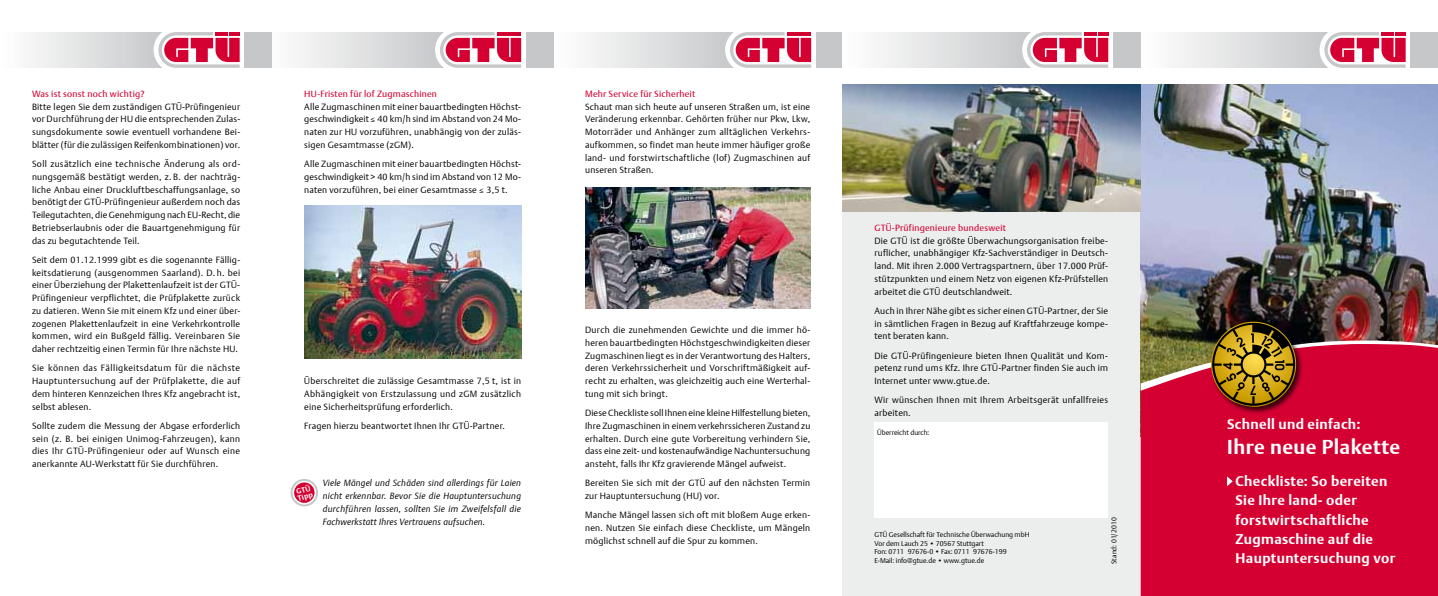
<style>
.page{position:relative;width:1438px;height:596px;background:#fff}
.page>*{position:absolute;margin:0;border:0;box-sizing:border-box;transform-origin:0 0}
.Titel{font:700 20px "DTL Argo T";letter-spacing:.025em;color:#fff}
.Untertitel{font:700 14px/19.1px "DTL Argo T";letter-spacing:.025em;color:#fff}
.Text{font:9px/12.8px "DTL Argo T Light";letter-spacing:.025em;color:#000;text-align:justify}
.Tipp{font:italic 9px/12.8px "DTL Argo T Light";letter-spacing:.02em;color:#000;text-align:justify}
.Überschrift{font:9px "DTL Argo T";letter-spacing:.025em;color:#d40032}
.Text__Tipp{font:700 7.5px/7px "DTL Argo T";color:#fff}
.Adresse{font:7px/8.4px "DTL Argo T Light";color:#000}
.Text__klein{font:7px "DTL Argo T Light";color:#000}
</style>
<div class="page">
<img style="left:1140px;top:84px;width:297px;height:189px">
<svg style="left:1140px;top:273px;width:297px;height:322px;background:#ba0f36"></svg>
<div style="left:842px;top:84px;width:298px;height:511px;background:#eceded"></div>
<img style="left:842px;top:84px;width:298px;height:127px">
<img style="left:304px;top:205px;width:217px;height:153px">
<div style="left:1208px;top:319px;width:95px;height:95px;background:#000;opacity:.75"></div>
<img style="left:1140px;top:321px;width:297px;height:85px">
<svg style="left:1226px;top:476px;width:6px;height:10px"></svg>
<svg style="left:291px;top:479px;width:26px;height:26px"></svg>
<div style="left:290px;top:478px;width:28px;height:28px;border:2px solid #c6c7c8;border-radius:50%"></div>
<div style="left:294px;top:482px;width:20px;height:20px;background:#d40032;border-radius:50%"></div>
<img style="left:585px;top:187px;width:225px;height:121px">
<div style="left:553px;top:32px;width:181px;height:36px;background:linear-gradient(to right,#fff,#c7c8ca)"></div>
<div style="left:725px;top:27px;width:45px;height:46px;background:#fff;border-radius:50%"></div>
<svg style="left:730px;top:32px;width:81px;height:36px"></svg>
<div style="left:816px;top:32px;width:26px;height:36px;background:#c6c7c8"></div>
<div style="left:263px;top:32px;width:181px;height:36px;background:linear-gradient(to right,#fff,#c7c8ca)"></div>
<div style="left:435px;top:27px;width:45px;height:46px;background:#fff;border-radius:50%"></div>
<svg style="left:440px;top:32px;width:81px;height:36px"></svg>
<div style="left:526px;top:32px;width:27px;height:36px;background:#c6c7c8"></div>
<div style="left:0;top:32px;width:163px;height:36px;background:linear-gradient(to right,#fff,#c7c8ca)"></div>
<div style="left:154px;top:27px;width:45px;height:46px;background:#fff;border-radius:50%"></div>
<svg style="left:158px;top:32px;width:82px;height:36px"></svg>
<div style="left:244px;top:32px;width:28px;height:36px;background:#c6c7c8"></div>
<div style="left:1140px;top:32px;width:188px;height:36px;background:linear-gradient(to right,#fff,#c7c8ca)"></div>
<div style="left:1319px;top:27px;width:45px;height:46px;background:#fff;border-radius:50%"></div>
<svg style="left:1324px;top:32px;width:81px;height:36px"></svg>
<div style="left:1410px;top:32px;width:27px;height:36px;background:#c6c7c8"></div>
<div style="left:842px;top:32px;width:189px;height:36px;background:linear-gradient(to right,#fff,#c7c8ca)"></div>
<div style="left:1022px;top:27px;width:45px;height:46px;background:#fff;border-radius:50%"></div>
<svg style="left:1026px;top:32px;width:82px;height:36px"></svg>
<div style="left:1112px;top:32px;width:28px;height:36px;background:#c6c7c8"></div>
<div style="left:874px;top:422px;width:233px;height:96px;background:#fff"></div>
<p class="Überschrift" style="left:32px;top:88px;width:114px">Was ist sonst noch wichtig?</p>
<p class="Text" style="left:32px;top:100px;width:210px">Bitte legen Sie dem zuständigen GTÜ-Prüfingenieur vor Durchführung der HU die entsprechenden Zulas&shy;sungsdokumente sowie eventuell vorhandene Bei&shy;blätter (für die zulässigen Reifenkombinationen) vor.</p>
<p class="Text" style="left:32px;top:157px;width:210px">Soll zusätzlich eine technische Änderung als ord&shy;nungsgemäß bestätigt werden, z. B. der nachträg&shy;liche Anbau einer Druckluftbeschaffungsanlage, so benötigt der GTÜ-Prüfingenieur außerdem noch das Teilegutachten, die Genehmigung nach EU-Recht, die Betriebserlaubnis oder die Bauartgenehmigung für das zu begutachtende Teil.</p>
<p class="Text" style="left:32px;top:253px;width:210px">Seit dem 01.12.1999 gibt es die sogenannte Fällig&shy;keitsdatierung (ausgenommen Saarland). D. h. bei einer Überziehung der Plakettenlaufzeit ist der GTÜ-Prüfingenieur verpflichtet, die Prüfplakette zurück zu datieren. Wenn Sie mit einem Kfz und einer über&shy;zogenen Plakettenlaufzeit in eine Verkehrkontrolle kommen, wird ein Bußgeld fällig. Vereinbaren Sie daher rechtzeitig einen Termin für Ihre nächste HU.</p>
<p class="Text" style="left:32px;top:361px;width:210px">Sie können das Fälligkeitsdatum für die nächste Hauptuntersuchung auf der Prüfplakette, die auf dem hinteren Kennzeichen Ihres Kfz angebracht ist, selbst ablesen.</p>
<p class="Text" style="left:32px;top:419px;width:210px">Sollte zudem die Messung der Abgase erforderlich sein (z. B. bei einigen Unimog-Fahrzeugen), kann dies Ihr GTÜ-Prüfingenieur oder auf Wunsch eine anerkannte AU-Werkstatt für Sie durchführen.</p>
<p class="Überschrift" style="left:304px;top:88px;width:134px">HU-Fristen für lof Zugmaschinen</p>
<p class="Text" style="left:304px;top:100px;width:218px">Alle Zugmaschinen mit einer bauartbedingten Höchst&shy;geschwindigkeit ≤ 40 km/h sind im Abstand von 24 Mo&shy;naten zur HU vorzuführen, unabhängig von der zuläs&shy;sigen Gesamtmasse (zGM).</p>
<p class="Text" style="left:304px;top:157px;width:218px">Alle Zugmaschinen mit einer bauartbedingten Höchst&shy;geschwindigkeit &gt; 40 km/h sind im Abstand von 12 Mo&shy;naten vorzuführen, bei einer Gesamtmasse ≤ 3,5 t.</p>
<p class="Text" style="left:304px;top:374px;width:218px">Überschreitet die zulässige Gesamtmasse 7,5 t, ist in Abhängigkeit von Erstzulassung und zGM zusätzlich eine Sicherheitsprüfung erforderlich.</p>
<p class="Text" style="left:304px;top:419px;width:202px">Fragen hierzu beantwortet Ihnen Ihr GTÜ-Partner.</p>
<p class="Text__Tipp" style="left:295px;top:488px;width:17px;rotate:-15deg">GTÜ<br>Tipp</p>
<p class="Tipp" style="left:323px;top:476px;width:200px">Viele Mängel und Schäden sind allerdings für Laien nicht erkennbar. Bevor Sie die Hauptuntersuchung durchführen lassen, sollten Sie im Zweifelsfall die Fachwerkstatt Ihres Vertrauens aufsuchen.</p>
<p class="Überschrift" style="left:585px;top:88px;width:112px">Mehr Service für Sicherheit</p>
<p class="Text" style="left:585px;top:100px;width:227px">Schaut man sich heute auf unseren Straßen um, ist eine Veränderung erkennbar. Gehörten früher nur Pkw, Lkw, Motorräder und Anhänger zum alltäglichen Verkehrs&shy;aufkommen, so findet man heute immer häufiger große land- und forstwirtschaftliche (lof) Zugmaschinen auf unseren Straßen.</p>
<p class="Text" style="left:585px;top:323px;width:227px">Durch die zunehmenden Gewichte und die immer hö&shy;heren bauartbedingten Höchstgeschwindigkeiten dieser Zugmaschinen liegt es in der Verantwortung des Halters, deren Verkehrssicherheit und Vorschriftmäßigkeit auf&shy;recht zu erhalten, was gleichzeitig auch eine Werterhal&shy;tung mit sich bringt.</p>
<p class="Text" style="left:585px;top:406px;width:227px">Diese Checkliste soll Ihnen eine kleine Hilfestellung bieten, Ihre Zugmaschinen in einem verkehrssicheren Zustand zu erhalten. Durch eine gute Vorbereitung verhindern Sie, dass eine zeit- und kostenaufwändige Nachuntersuchung ansteht, falls Ihr Kfz gravierende Mängel aufweist.</p>
<p class="Text" style="left:585px;top:476px;width:227px">Bereiten Sie sich mit der GTÜ auf den nächsten Termin zur Hauptuntersuchung (HU) vor.</p>
<p class="Text" style="left:585px;top:508px;width:227px">Manche Mängel lassen sich oft mit bloßem Auge erken&shy;nen. Nutzen Sie einfach diese Checkliste, um Mängeln möglichst schnell auf die Spur zu kommen.</p>
<p class="Überschrift" style="left:874px;top:222px;width:133px">GTÜ-Prüfingenieure bundesweit</p>
<p class="Text" style="left:874px;top:234px;width:235px">Die GTÜ ist die größte Überwachungsorganisation freibe&shy;ruflicher, unabhängiger Kfz-Sachverständiger in Deutsch&shy;land. Mit ihren 2.000 Vertragspartnern, über 17.000 Prüf&shy;stützpunkten und einem Netz von eigenen Kfz-Prüfstellen arbeitet die GTÜ deutschlandweit.</p>
<p class="Text" style="left:874px;top:304px;width:235px">Auch in Ihrer Nähe gibt es sicher einen GTÜ-Partner, der Sie in sämtlichen Fragen in Bezug auf Kraftfahrzeuge kompe&shy;tent beraten kann.</p>
<p class="Text" style="left:874px;top:348px;width:235px">Die GTÜ-Prüfingenieure bieten Ihnen Qualität und Kom&shy;petenz rund ums Kfz. Ihre GTÜ-Partner finden Sie auch im Internet unter www.gtue.de.</p>
<p class="Text" style="left:874px;top:393px;width:235px">Wir wünschen Ihnen mit Ihrem Arbeitsgerät unfallfreies arbeiten.</p>
<p class="Text__klein" style="left:877px;top:428px;width:54px">Überreicht durch:</p>
<p class="Adresse" style="left:874px;top:530px;width:157px">GTÜ Gesellschaft für Technische Überwachung mbH Vor dem Lauch 25 • 70567 Stuttgart<br>Fon: 0711 97676-0 • Fax: 0711 97676-199<br>E-Mail: info@gtue.de • www.gtue.de</p>
<p class="Text__klein" style="left:1109px;top:563px;width:48px;rotate:-90deg">Stand: 01/2010</p>
<p class="Untertitel" style="left:1227px;top:414px;width:135px">Schnell und einfach:</p>
<p class="Titel" style="left:1227px;top:435px;width:175px">Ihre neue Plakette</p>
<p class="Untertitel" style="left:1235px;top:471px;width:161px">Checkliste: So bereiten<br>Sie Ihre land- oder forstwirtschaftliche<br>Zugmaschine auf die<br>Hauptuntersuchung vor</p>
</div>
